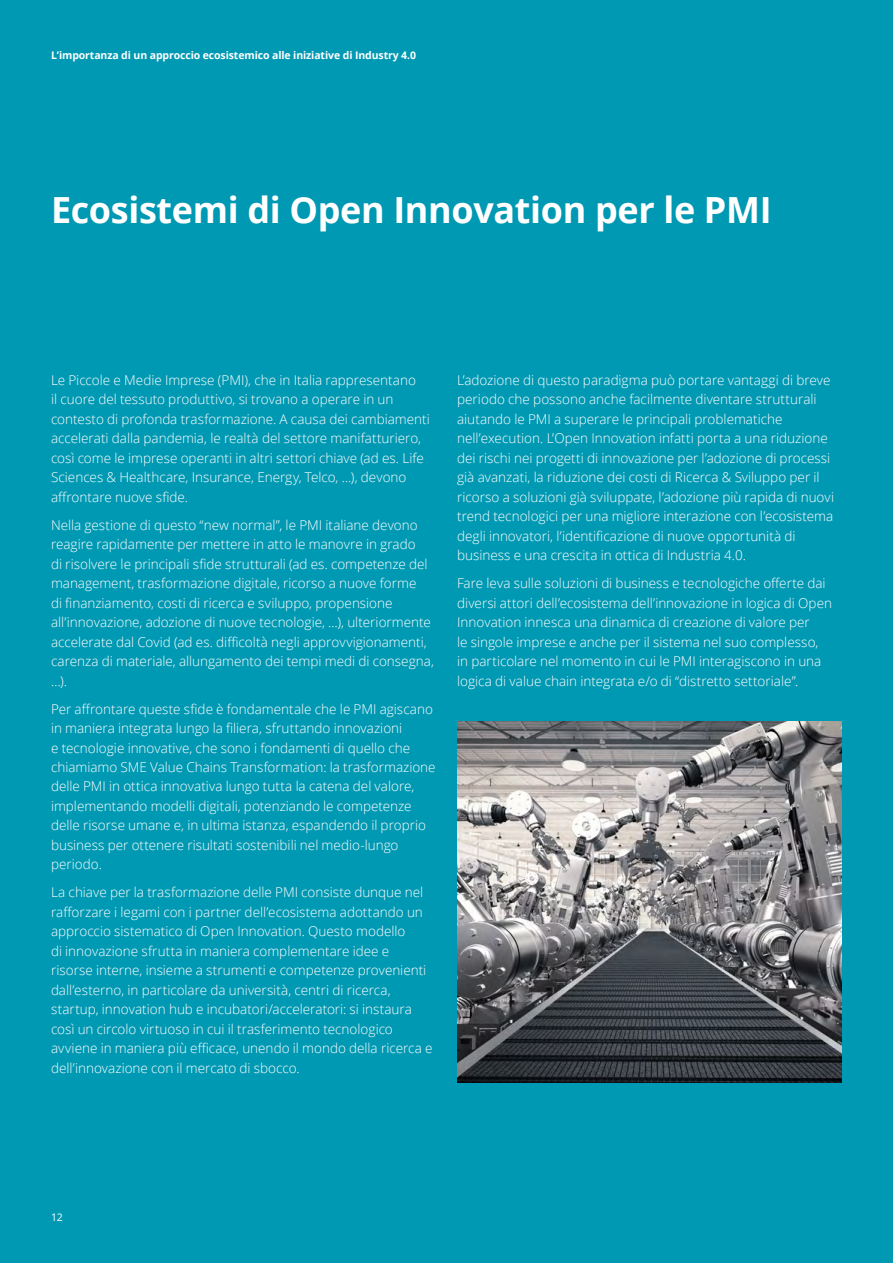
<style>
.page{position:relative;width:893px;height:1263px;background:#0099b3}
.page>*{position:absolute;margin:0;border:0;box-sizing:border-box;transform-origin:0 0}
.t1{font:700 36px "Open Sans";letter-spacing:-.01em;color:#fff}
.t2{font:300 13.5px/19.5px "Open Sans";color:#fff}
.t3{font:700 10.5px "Open Sans";letter-spacing:-.01em;color:#fff}
.t4{font:10.5px "Open Sans";color:#fff}
</style>
<div class="page">
<img style="left:457px;top:722px;width:385px;height:360px">
<p class="t3" style="left:51px;top:48px;width:367px">L’importanza di un approccio ecosistemico alle iniziative di Industry 4.0</p>
<h1 class="t1" style="left:51px;top:184px;width:722px">Ecosistemi di Open Innovation per le PMI</h1>
<p class="t2" style="left:51px;top:369px;width:380px">Le Piccole e Medie Imprese (PMI), che in Italia rappresentano<br>il cuore del tessuto produttivo, si trovano a operare in un contesto di profonda trasformazione. A causa dei cambiamenti accelerati dalla pandemia, le realtà del settore manifatturiero, così come le imprese operanti in altri settori chiave (ad es. Life Sciences &amp; Healthcare, Insurance, Energy, Telco, …), devono affrontare nuove sfide.</p>
<p class="t2" style="left:51px;top:514px;width:384px">Nella gestione di questo “new normal”, le PMI italiane devono reagire rapidamente per mettere in atto le manovre in grado<br>di risolvere le principali sfide strutturali (ad es. competenze del management, trasformazione digitale, ricorso a nuove forme<br>di finanziamento, costi di ricerca e sviluppo, propensione all’innovazione, adozione di nuove tecnologie, …), ulteriormente accelerate dal Covid (ad es. difficoltà negli approvvigionamenti, carenza di materiale, allungamento dei tempi medi di consegna, …).</p>
<p class="t2" style="left:51px;top:698px;width:386px">Per affrontare queste sfide è fondamentale che le PMI agiscano in maniera integrata lungo la filiera, sfruttando innovazioni<br>e tecnologie innovative, che sono i fondamenti di quello che chiamiamo SME Value Chains Transformation: la trasformazione delle PMI in ottica innovativa lungo tutta la catena del valore, implementando modelli digitali, potenziando le competenze delle risorse umane e, in ultima istanza, espandendo il proprio business per ottenere risultati sostenibili nel medio-lungo periodo.</p>
<p class="t2" style="left:51px;top:882px;width:383px">La chiave per la trasformazione delle PMI consiste dunque nel rafforzare i legami con i partner dell’ecosistema adottando un approccio sistematico di Open Innovation. Questo modello<br>di innovazione sfrutta in maniera complementare idee e risorse interne, insieme a strumenti e competenze provenienti dall’esterno, in particolare da università, centri di ricerca, startup, innovation hub e incubatori/acceleratori: si instaura così un circolo virtuoso in cui il trasferimento tecnologico avviene in maniera più efficace, unendo il mondo della ricerca e dell’innovazione con il mercato di sbocco.</p>
<p class="t2" style="left:457px;top:369px;width:378px">L’adozione di questo paradigma può portare vantaggi di breve periodo che possono anche facilmente diventare strutturali aiutando le PMI a superare le principali problematiche nell’execution. L’Open Innovation infatti porta a una riduzione dei rischi nei progetti di innovazione per l’adozione di processi già avanzati, la riduzione dei costi di Ricerca &amp; Sviluppo per il ricorso a soluzioni già sviluppate, l’adozione più rapida di nuovi trend tecnologici per una migliore interazione con l’ecosistema degli innovatori, l’identificazione di nuove opportunità di business e una crescita in ottica di Industria 4.0.</p>
<p class="t2" style="left:457px;top:573px;width:376px">Fare leva sulle soluzioni di business e tecnologiche offerte dai diversi attori dell’ecosistema dell’innovazione in logica di Open Innovation innesca una dinamica di creazione di valore per<br>le singole imprese e anche per il sistema nel suo complesso, in particolare nel momento in cui le PMI interagiscono in una logica di value chain integrata e/o di “distretto settoriale”.</p>
<p class="t4" style="left:51px;top:1210px;width:13px">12</p>
</div>
